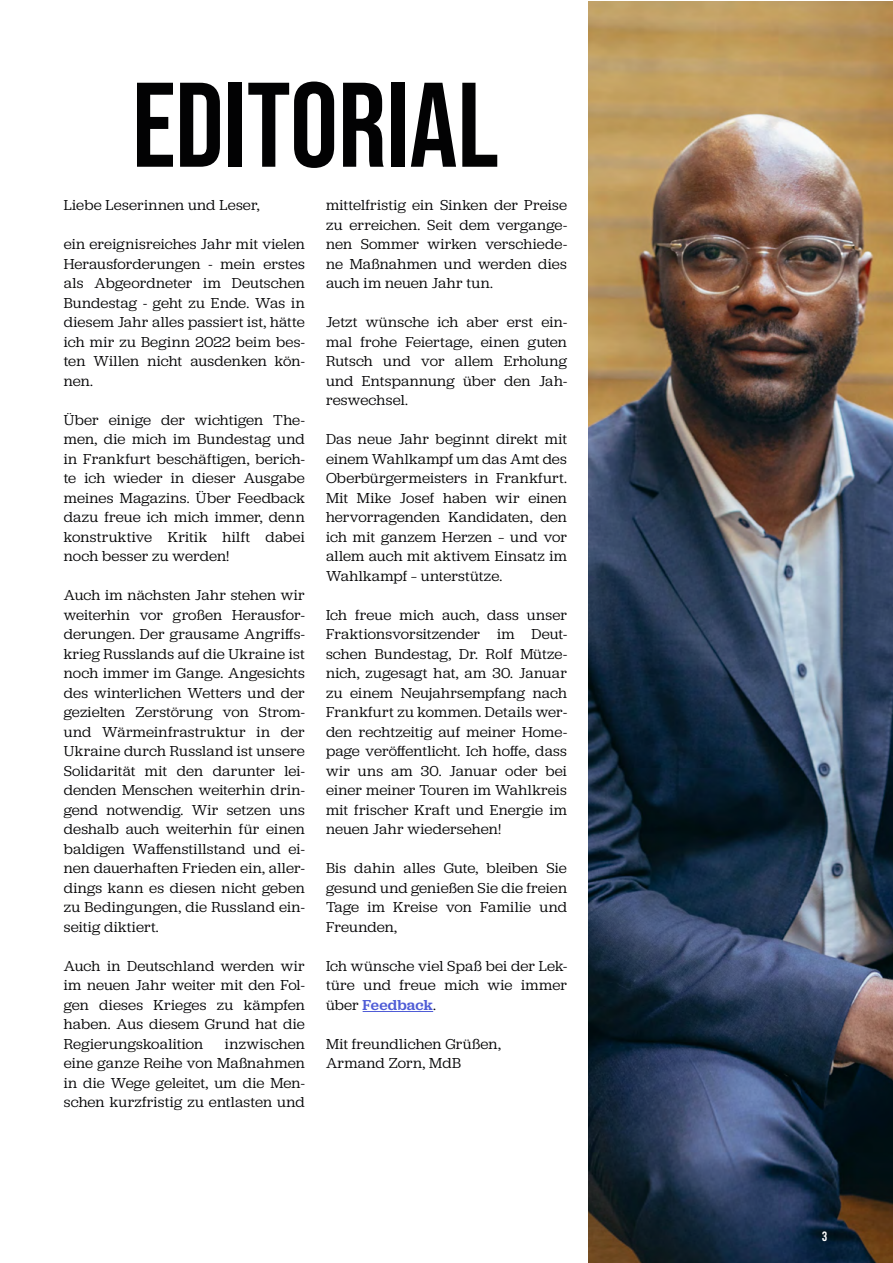
<style>
.page{position:relative;width:893px;height:1263px;background:#fff}
.page>*{position:absolute;margin:0;border:0;box-sizing:border-box;transform-origin:0 0}
.t1{font:700 120px "Bebas Neue Pro";color:#020203}
.t2{font:15px/19.5px "Jubilat";letter-spacing:.01em;color:#020203;text-align:justify}
.t3{font:700 13.5px "Bebas Neue Pro";color:#fff}
.s1{font-weight:500;color:#4f5cd6}
</style>
<div class="page">
<img style="left:588px;top:2px;width:305px;height:1261px">
<hr style="left:363px;top:1011px;width:70px;height:1px;background:#4f5cd6">
<h1 class="t1" style="left:132px;top:56px;width:368px">EDITORIAL</h1>
<p class="t2" style="left:64px;top:195px;width:197px">Liebe Leserinnen und Leser,</p>
<p class="t2" style="left:64px;top:234px;width:242px">ein ereignisreiches Jahr mit vielen Herausforderungen - mein erstes als Abgeordneter im Deutschen Bundestag - geht zu Ende. Was in diesem Jahr alles passiert ist, hätte ich mir zu Beginn 2022 beim bes&shy;ten Willen nicht ausdenken kön&shy;nen.</p>
<p class="t2" style="left:64px;top:409px;width:242px">Über einige der wichtigen The&shy;men, die mich im Bundestag und in Frankfurt beschäftigen, berich&shy;te ich wieder in dieser Ausgabe meines Magazins. Über Feedback dazu freue ich mich immer, denn konstruktive Kritik hilft dabei noch besser zu werden!</p>
<p class="t2" style="left:64px;top:585px;width:242px">Auch im nächsten Jahr stehen wir weiterhin vor großen Herausfor&shy;derungen. Der grausame Angriffs&shy;krieg Russlands auf die Ukraine ist noch immer im Gange. Angesichts des winterlichen Wetters und der gezielten Zerstörung von Strom&shy;und Wärmeinfrastruktur in der Ukraine durch Russland ist unsere Solidarität mit den darunter lei&shy;denden Menschen weiterhin drin&shy;gend notwendig. Wir setzen uns deshalb auch weiterhin für einen baldigen Waffenstillstand und ei&shy;nen dauerhaften Frieden ein, aller&shy;dings kann es diesen nicht geben zu Bedingungen, die Russland ein&shy;seitig diktiert.</p>
<p class="t2" style="left:64px;top:955px;width:242px">Auch in Deutschland werden wir im neuen Jahr weiter mit den Fol&shy;gen dieses Krieges zu kämpfen haben. Aus diesem Grund hat die Regierungskoalition</p>
<p class="t2" style="left:326px;top:195px;width:242px">mittelfristig ein Sinken der Preise zu erreichen. Seit dem vergange&shy;nen Sommer wirken verschiede&shy;ne Maßnahmen und werden dies auch im neuen Jahr tun.</p>
<p class="t2" style="left:326px;top:312px;width:242px">Jetzt wünsche ich aber erst ein&shy;mal frohe Feiertage, einen guten Rutsch und vor allem Erholung und Entspannung über den Jah&shy;reswechsel.</p>
<p class="t2" style="left:326px;top:429px;width:242px">Das neue Jahr beginnt direkt mit einem Wahlkampf um das Amt des Oberbürgermeisters in Frankfurt.<br>Mit Mike Josef haben wir einen hervorragenden Kandidaten, den ich mit ganzem Herzen – und vor allem auch mit aktivem Einsatz im Wahlkampf – unterstütze.</p>
<p class="t2" style="left:326px;top:604px;width:242px">Ich freue mich auch, dass unser Fraktionsvorsitzender im Deut&shy;schen Bundestag, Dr. Rolf Mütze&shy;nich, zugesagt hat, am 30. Januar zu einem Neujahrsempfang nach Frankfurt zu kommen. Details wer&shy;den rechtzeitig auf meiner Home&shy;page veröffentlicht. Ich hoffe, dass wir uns am 30. Januar oder bei einer meiner Touren im Wahlkreis mit frischer Kraft und Energie im neuen Jahr wiedersehen!</p>
<p class="t2" style="left:326px;top:858px;width:243px">Bis dahin alles Gute, bleiben Sie gesund und genießen Sie die freien Tage im Kreise von Familie und Freunden,</p>
<p class="t2" style="left:326px;top:955px;width:242px">Ich wünsche viel Spaß bei der Lek&shy;türe und freue mich wie immer über <span class="s1">Feedback</span>.</p>
<p class="t2" style="left:326px;top:1033px;width:176px">Mit freundlichen Grüßen,<br>Armand Zorn, MdB</p>
<p class="t2" style="left:64px;top:1033px;width:242px;text-indent:161px">inzwischen eine ganze Reihe von Maßnahmen in die Wege geleitet, um die Men&shy;schen kurzfristig zu entlasten und</p>
<p class="t3" style="left:822px;top:1228px;width:7px">3</p>
</div>
